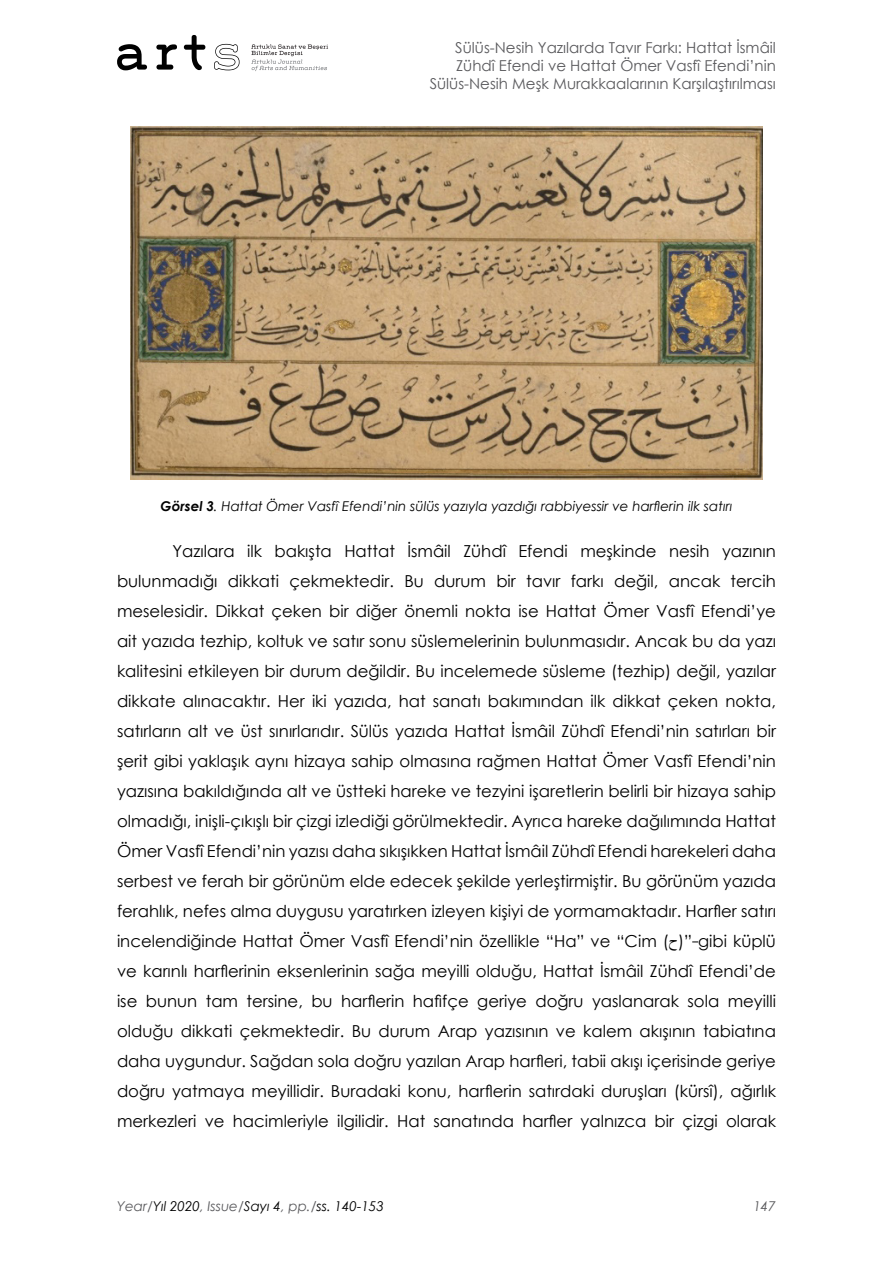
<style>
.page{position:relative;width:893px;height:1263px;background:#fff}
.page>*{position:absolute;margin:0;border:0;box-sizing:border-box;transform-origin:0 0}
.GÖVDE_METİN{font:16.5px/30px "Century Gothic";color:#000;text-align:justify}
.t1{font:15px "Century Gothic";color:#59595c}
.ATIF_BİLGİSİ{font:italic 13.5px "Century Gothic";color:#000}
.t2{font:italic 13.5px "Century Gothic";color:#59595c}
.s1{font-weight:700}
.s2{font-family:"Times New Roman"}
.s3{color:#59595c}
</style>
<div class="page">
<svg style="left:251px;top:44px;width:77px;height:27px"></svg>
<svg style="left:117px;top:44px;width:30px;height:26px"></svg>
<svg style="left:156px;top:44px;width:21px;height:26px"></svg>
<svg style="left:184px;top:35px;width:21px;height:35px"></svg>
<svg style="left:214px;top:44px;width:26px;height:26px"></svg>
<img style="left:131px;top:126px;width:631px;height:354px">
<p class="t1" style="left:455px;top:37px;width:322px">Sülüs-Nesih Yazılarda Tavır Farkı: Hattat İsmâil</p>
<p class="t1" style="left:456px;top:55px;width:321px">Zühdî Efendi ve Hattat Ömer Vasfî Efendi’nin</p>
<p class="t1" style="left:430px;top:73px;width:348px">Sülüs-Nesih Meşk Murakkaalarının Karşılaştırılması</p>
<p class="ATIF_BİLGİSİ" style="left:161px;top:497px;width:573px"><span class="s1">Görsel 3</span>. Hattat Ömer Vasfî Efendi’nin sülüs yazıyla yazdığı rabbiyessir ve harflerin ilk satırı</p>
<p class="GÖVDE_METİN" style="left:117px;top:536px;width:660px;text-indent:56px">Yazılara ilk bakışta Hattat İsmâil Zühdî Efendi meşkinde nesih yazının bulunmadığı dikkati çekmektedir. Bu durum bir tavır farkı değil, ancak tercih meselesidir. Dikkat çeken bir diğer önemli nokta ise Hattat Ömer Vasfî Efendi’ye ait yazıda tezhip, koltuk ve satır sonu süslemelerinin bulunmasıdır. Ancak bu da yazı kalitesini etkileyen bir durum değildir. Bu incelemede süsleme (tezhip) değil, yazılar dikkate alınacaktır. Her iki yazıda, hat sanatı bakımından ilk dikkat çeken nokta, satırların alt ve üst sınırlarıdır. Sülüs yazıda Hattat İsmâil Zühdî Efendi’nin satırları bir şerit gibi yaklaşık aynı hizaya sahip olmasına rağmen Hattat Ömer Vasfî Efendi’nin yazısına bakıldığında alt ve üstteki hareke ve tezyini işaretlerin belirli bir hizaya sahip olmadığı, inişli-çıkışlı bir çizgi izlediği görülmektedir. Ayrıca hareke dağılımında Hattat Ömer Vasfî Efendi’nin yazısı daha sıkışıkken Hattat İsmâil Zühdî Efendi harekeleri daha serbest ve ferah bir görünüm elde edecek şekilde yerleştirmiştir. Bu görünüm yazıda ferahlık, nefes alma duygusu yaratırken izleyen kişiyi de yormamaktadır. Harfler satırı incelendiğinde Hattat Ömer Vasfî Efendi’nin özellikle “Ha” ve “Cim (<span class="s2">ح</span> “( gibi küplü ve karınlı harflerinin eksenlerinin sağa meyilli olduğu, Hattat İsmâil Zühdî Efendi’de ise bunun tam tersine, bu harflerin hafifçe geriye doğru yaslanarak sola meyilli olduğu dikkati çekmektedir. Bu durum Arap yazısının ve kalem akışının tabiatına daha uygundur. Sağdan sola doğru yazılan Arap harfleri, tabii akışı içerisinde geriye doğru yatmaya meyillidir. Buradaki konu, harflerin satırdaki duruşları (kürsî), ağırlık merkezleri ve hacimleriyle ilgilidir. Hat sanatında harfler yalnızca bir çizgi olarak</p>
<p class="ATIF_BİLGİSİ" style="left:117px;top:1196px;width:268px"><span class="s3">Year/</span>Yıl 2020<span class="s3">, Issue/</span>Sayı 4<span class="s3">, pp./</span>ss. 140-153</p>
<p class="t2" style="left:753px;top:1196px;width:24px">147</p>
</div>
